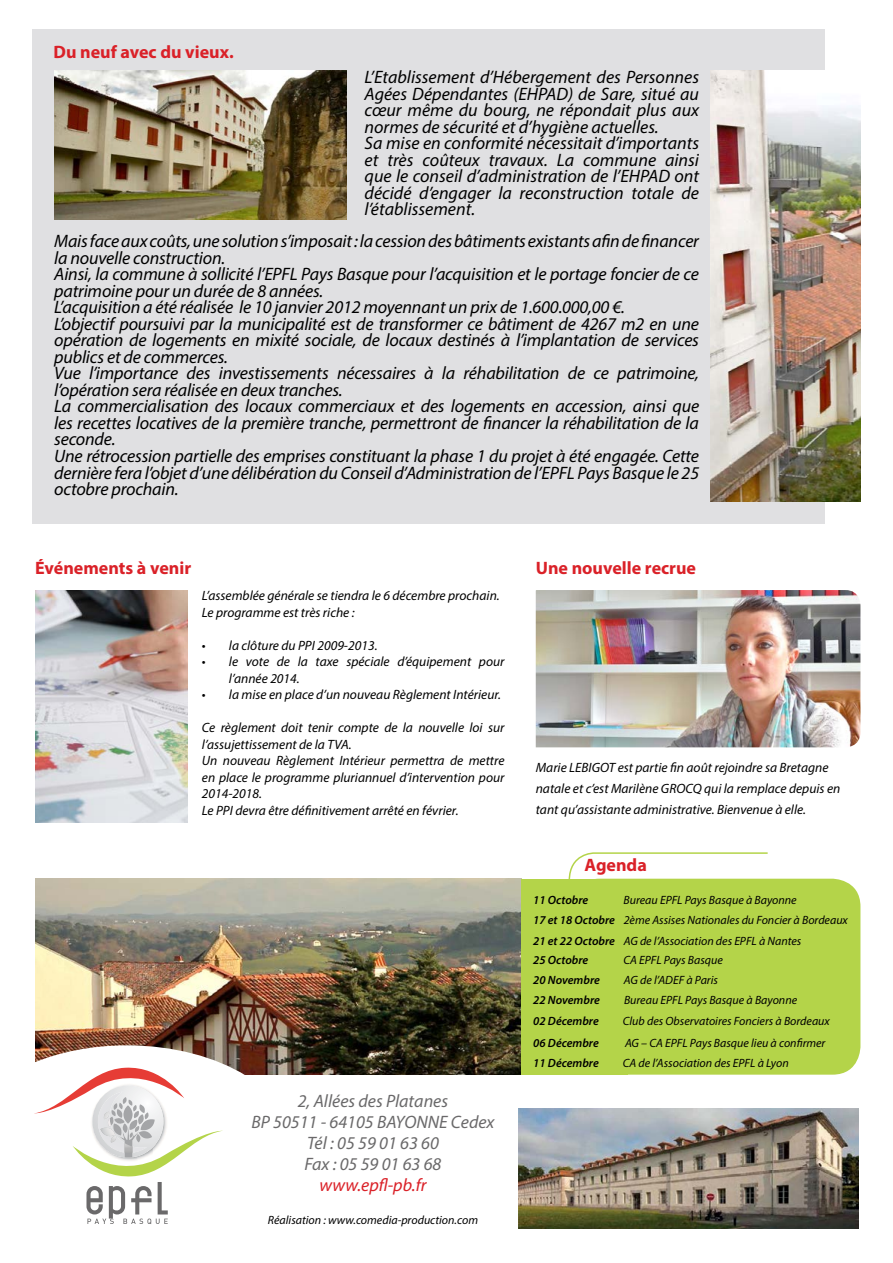
<style>
.page{position:relative;width:893px;height:1263px;background:#fff}
.page>*{position:absolute;margin:0;border:0;box-sizing:border-box;transform-origin:0 0}
.t1{font:italic 18px/16.5px "Myriad Pro";letter-spacing:-.01em;color:#000}
.t2{font:italic 18px/21px "Myriad Pro";color:#6a696a;text-align:center}
.t3{font:700 18px "Myriad Pro";color:#da2128}
.t4{font:italic 18px "Myriad Pro";color:#da2128}
.t5{font:italic 13.5px/16.5px "Myriad Pro";color:#000}
.t6{font:italic 12px "Myriad Pro";color:#000}
.t7{font:italic 600 12px "Myriad Pro";color:#000}
.s1{font-weight:600}
</style>
<div class="page">
<div style="left:33px;top:29px;width:792px;height:495px;background:#e0e0e2"></div>
<img style="left:519px;top:1109px;width:339px;height:120px">
<img style="left:54px;top:71px;width:293px;height:148px">
<img style="left:36px;top:879px;width:486px;height:196px">
<img style="left:536px;top:590px;width:324px;height:157px">
<svg style="left:568px;top:852px;width:201px;height:27px"></svg>
<div style="left:571px;top:879px;width:289px;height:196px;background:#b4d449;border-radius:28px"></div>
<div style="left:522px;top:879px;width:106px;height:196px;background:#b4d449"></div>
<img style="left:35px;top:1045px;width:261px;height:30px">
<svg style="left:34px;top:1060px;width:189px;height:164px"></svg>
<img style="left:35px;top:590px;width:153px;height:233px">
<img style="left:710px;top:71px;width:150px;height:431px">
<p class="t3" style="left:53px;top:40px;width:182px">Du neuf avec du vieux.</p>
<p class="t1" style="left:365px;top:69px;width:336px">L’Etablissement d’Hébergement des Personnes Agées Dépendantes (EHPAD) de Sare, situé au cœur même du bourg, ne répondait plus aux normes de sécurité et d’hygiène actuelles.<br>Sa mise en conformité nécessitait d’importants et très coûteux travaux. La commune ainsi que le conseil d’administration de l’EHPAD ont décidé d’engager la reconstruction totale de l’établissement.</p>
<p class="t1" style="left:54px;top:233px;width:646px">Mais face aux coûts, une solution s’imposait : la cession des bâtiments existants afin de financer la nouvelle construction.<br>Ainsi, la commune à sollicité l’EPFL Pays Basque pour l’acquisition et le portage foncier de ce patrimoine pour un durée de 8 années.<br>L’acquisition a été réalisée le 10 janvier 2012 moyennant un prix de 1.600.000,00 €.<br>L’objectif poursuivi par la municipalité est de transformer ce bâtiment de 4267 m2 en une opération de logements en mixité sociale, de locaux destinés à l’implantation de services publics et de commerces.<br>Vue l’importance des investissements nécessaires à la réhabilitation de ce patrimoine, l’opération sera réalisée en deux tranches.<br>La commercialisation des locaux commerciaux et des logements en accession, ainsi que les recettes locatives de la première tranche, permettront de financer la réhabilitation de la seconde.<br>Une rétrocession partielle des emprises constituant la phase 1 du projet à été engagée. Cette dernière fera l’objet d’une délibération du Conseil d’Administration de l’EPFL Pays Basque le 25 octobre prochain.</p>
<p class="t3" style="left:35px;top:556px;width:157px">Événements à venir</p>
<p class="t5" style="left:202px;top:587px;width:299px">L’assemblée générale se tiendra le 6 décembre prochain.<br>Le programme est très riche :</p>
<p class="t5" style="left:202px;top:637px;width:177px">• la clôture du PPI 2009-2013.</p>
<p class="t5" style="left:229px;top:653px;width:277px;text-indent:-27px">• le vote de la taxe spéciale d’équipement pour l’année 2014.</p>
<p class="t5" style="left:202px;top:686px;width:301px">• la mise en place d’un nouveau Règlement Intérieur.</p>
<p class="t5" style="left:202px;top:719px;width:304px">Ce règlement doit tenir compte de la nouvelle loi sur l’assujettissement de la TVA.<br>Un nouveau Règlement Intérieur permettra de mettre en place le programme pluriannuel d’intervention pour 2014-2018.<br>Le PPI devra être définitivement arrêté en février.</p>
<p class="t2" style="left:251px;top:1090px;width:245px">2, Allées des Platanes<br>BP 50511 - 64105 BAYONNE Cedex<br>Tél : 05 59 01 63 60<br>Fax : 05 59 01 63 68</p>
<p class="t4" style="left:319px;top:1174px;width:109px">www.epfl-pb.fr</p>
<p class="t6" style="left:268px;top:1212px;width:212px">Réalisation : www.comedia-production.com</p>
<p class="t3" style="left:536px;top:556px;width:162px">Une nouvelle recrue</p>
<p class="t5" style="left:536px;top:757px;width:306px;line-height:21px">Marie LEBIGOT est partie fin août rejoindre sa Bretagne natale et c’est Marilène GROCQ qui la remplace depuis en tant qu’assistante administrative. Bienvenue à elle.</p>
<p class="t3" style="left:584px;top:854px;width:64px">Agenda</p>
<p class="t7" style="left:533px;top:892px;width:57px">11 Octobre</p>
<p class="t6" style="left:623px;top:893px;width:175px">Bureau EPFL Pays Basque à Bayonne</p>
<p class="t6" style="left:533px;top:913px;width:316px"><span class="s1">17 et 18 Octobre</span> 2ème Assises Nationales du Foncier à Bordeaux</p>
<p class="t6" style="left:533px;top:933px;width:270px"><span class="s1">21 et 22 Octobre</span> AG de l’Association des EPFL à Nantes</p>
<p class="t7" style="left:533px;top:952px;width:57px">25 Octobre</p>
<p class="t6" style="left:623px;top:953px;width:101px">CA EPFL Pays Basque</p>
<p class="t7" style="left:533px;top:973px;width:68px">20 Novembre</p>
<p class="t6" style="left:624px;top:973px;width:96px">AG de l’ADEF à Paris</p>
<p class="t7" style="left:533px;top:993px;width:68px">22 Novembre</p>
<p class="t6" style="left:624px;top:993px;width:175px">Bureau EPFL Pays Basque à Bayonne</p>
<p class="t7" style="left:533px;top:1013px;width:67px">02 Décembre</p>
<p class="t6" style="left:623px;top:1014px;width:208px">Club des Observatoires Fonciers à Bordeaux</p>
<p class="t7" style="left:533px;top:1055px;width:67px">11 Décembre</p>
<p class="t6" style="left:623px;top:1055px;width:167px">CA de l’Association des EPFL à Lyon</p>
<p class="t7" style="left:533px;top:1035px;width:67px">06 Décembre</p>
<p class="t6" style="left:625px;top:1036px;width:202px">AG – CA EPFL Pays Basque lieu à confirmer</p>
</div>
